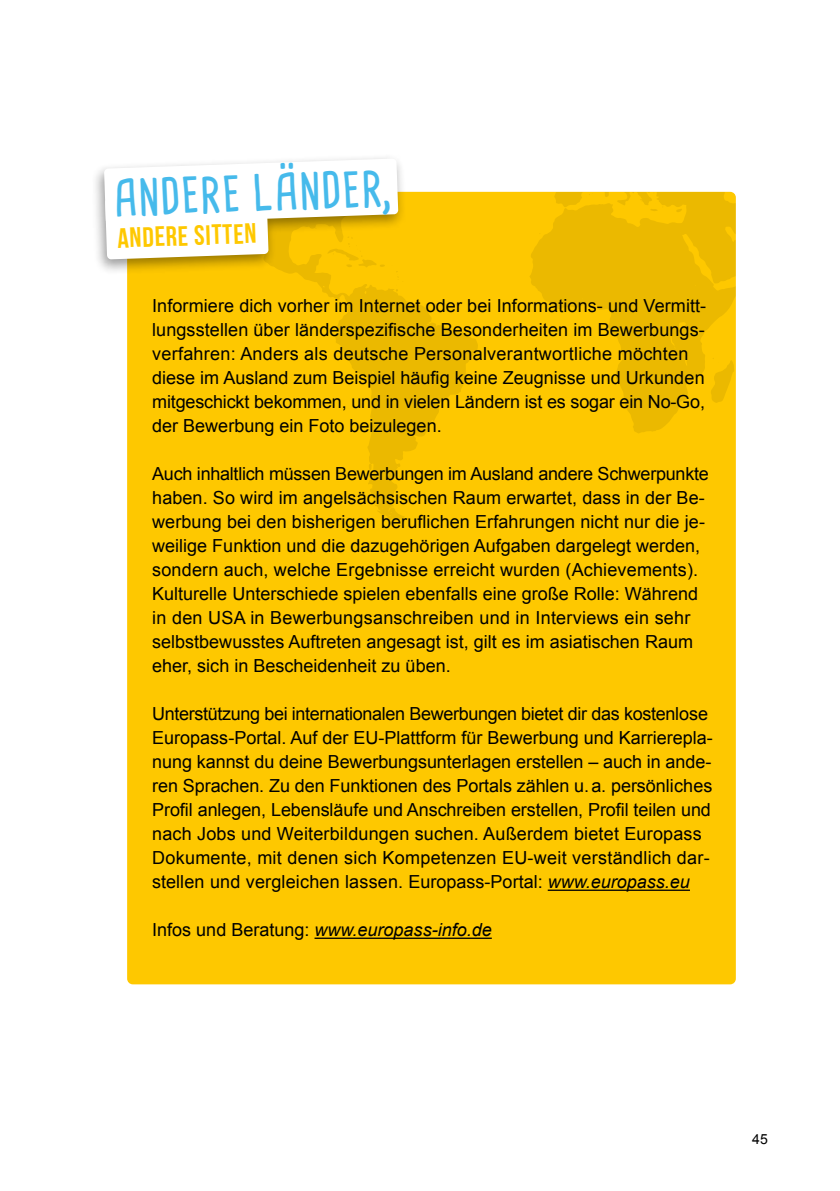
<style>
.page{position:relative;width:840px;height:1191px;background:#fff}
.page>*{position:absolute;margin:0;border:0;box-sizing:border-box;transform-origin:0 0}
.t1{font:700 48px "Cardenio Modern";color:#46baeb}
.t2{font:700 28px "Bebas Neue";color:#fec800}
.t3{font:18px/24px "Arial";color:#000}
.t4{font:italic 18px "Arial";color:#000}
.t5{font:14px "Arial";color:#000}
.s1{font-style:italic}
.s2{font-style:normal}
</style>
<div class="page">
<div style="left:127px;top:192px;width:608px;height:792px;background:#fec800;border-radius:6px"></div>
<svg style="left:530px;top:192px;width:205px;height:241px;fill:#ebb900"></svg>
<svg style="left:127px;top:291px;width:351px;height:230px"></svg>
<svg style="left:603px;top:192px;width:5px;height:6px"></svg>
<svg style="left:675px;top:209px;width:6px;height:3px"></svg>
<svg style="left:429px;top:422px;width:5px;height:3px"></svg>
<svg style="left:369px;top:474px;width:3px;height:5px"></svg>
<svg style="left:650px;top:204px;width:13px;height:7px"></svg>
<svg style="left:585px;top:193px;width:7px;height:5px"></svg>
<svg style="left:710px;top:358px;width:23px;height:45px"></svg>
<svg style="left:384px;top:515px;width:7px;height:6px"></svg>
<div style="left:91px;top:153px;width:314px;height:122px;background:#000;opacity:.4"></div>
<svg style="left:104px;top:158px;width:299px;height:133px"></svg>
<hr style="left:547px;top:889px;width:142px;height:2px;background:#000">
<hr style="left:314px;top:937px;width:177px;height:2px;background:#000">
<h1 class="t1" style="left:112px;top:169px;width:282px;rotate:-2deg">ANDERE LÄNDER,</h1>
<h2 class="t2" style="left:117px;top:222px;width:141px;rotate:-2deg">ANDERE SITTEN</h2>
<p class="t3" style="left:152px;top:295px;width:555px">Informiere dich vorher im Internet oder bei Informations- und Vermitt&shy;lungsstellen über länderspezifische Besonderheiten im Bewerbungs&shy;verfahren: Anders als deutsche Personalverantwortliche möchten diese im Ausland zum Beispiel häufig keine Zeugnisse und Urkunden mitgeschickt bekommen, und in vielen Ländern ist es sogar ein No-Go, der Bewerbung ein Foto beizulegen.</p>
<p class="t3" style="left:152px;top:463px;width:557px">Auch inhaltlich müssen Bewerbungen im Ausland andere Schwerpunkte haben. So wird im angelsächsischen Raum erwartet, dass in der Be&shy;werbung bei den bisherigen beruflichen Erfahrungen nicht nur die je&shy;weilige Funktion und die dazugehörigen Aufgaben dargelegt werden, sondern auch, welche Ergebnisse erreicht wurden (Achievements).<br>Kulturelle Unterschiede spielen ebenfalls eine große Rolle: Während in den USA in Bewerbungsanschreiben und in Interviews ein sehr selbstbewusstes Auftreten angesagt ist, gilt es im asiatischen Raum eher, sich in Bescheidenheit zu üben.</p>
<p class="t3" style="left:152px;top:703px;width:562px">Unterstützung bei internationalen Bewerbungen bietet dir das kostenlose Europass-Portal. Auf der EU-Plattform für Bewerbung und Karrie repla&shy;nung kannst du deine Bewerbungsunterlagen erstellen – auch in ande&shy;ren Sprachen. Zu den Funktionen des Portals zählen u. a. persönliches Profil anlegen, Lebensläufe und Anschreiben erstellen, Profil teilen und nach Jobs und Weiterbildungen suchen. Außerdem bietet Europass Dokumente, mit denen sich Kompetenzen EU-weit verständlich dar&shy;stellen und vergleichen lassen. Europass-Portal: <span class="s1">www.europass.eu</span></p>
<p class="t4" style="left:152px;top:923px;width:341px"><span class="s2">Infos und Beratung:</span> www.europass-info.de</p>
<p class="t5" style="left:751px;top:1134px;width:17px">45</p>
</div>
